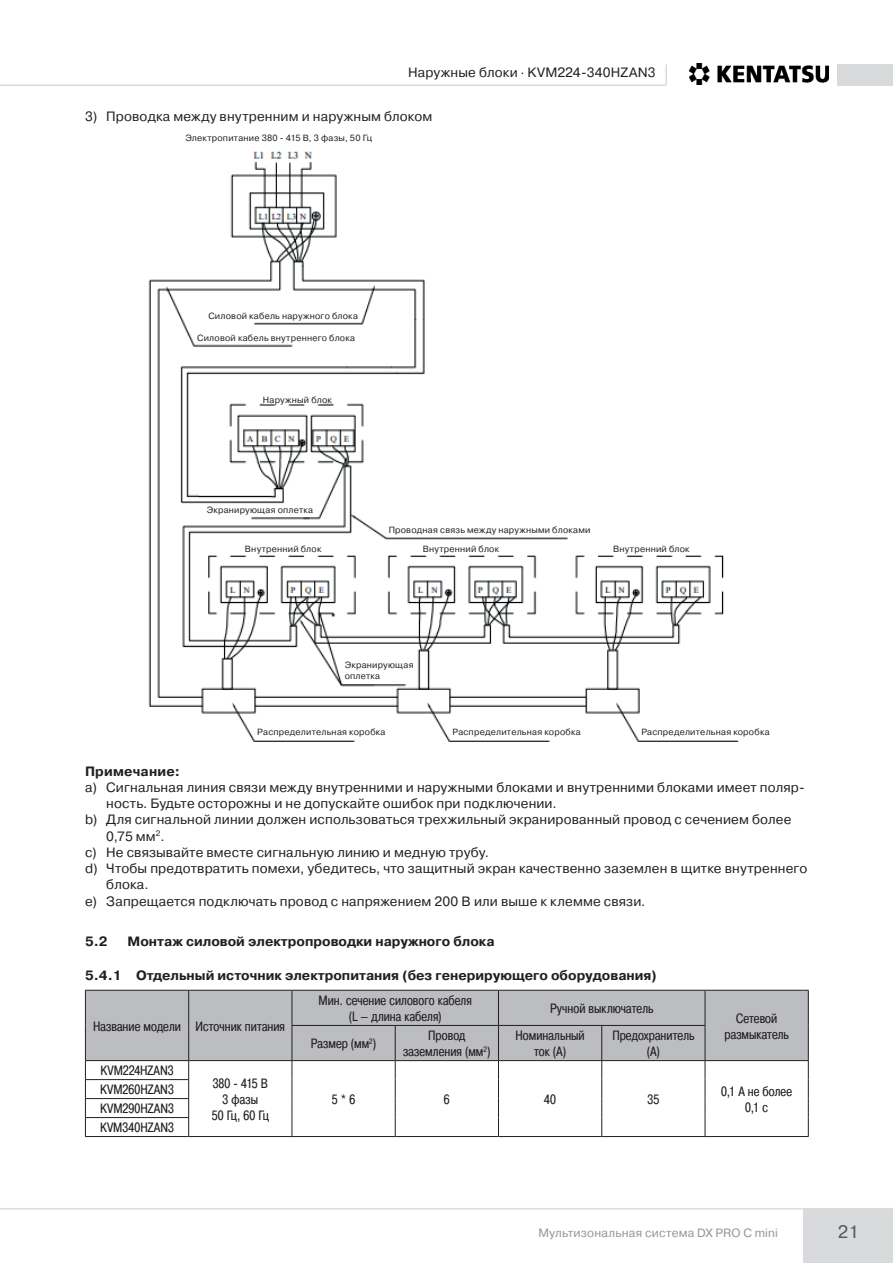
<style>
.page{position:relative;width:893px;height:1263px;background:#fff}
.page>*{position:absolute;margin:0;border:0;box-sizing:border-box;transform-origin:0 0}
.t1{font:18px "Pragmatica C";color:#57585a}
.Нумерация{font:13.5px/16.2px "Pragmatica C";letter-spacing:.01em;color:#231f20}
.Таблица_текст{font:13.5px/16.2px "Pragmatica Cond C";letter-spacing:.005em;color:#231f20;text-align:center}
.Подподподраздел{font:700 13.5px "Pragmatica C";color:#231f20}
.Подподраздел{font:700 13.5px "Pragmatica C";color:#231f20}
.Болд{font:700 13.5px "Pragmatica C";letter-spacing:.015em;color:#231f20}
.t2{font:12px "Pragmatica C";letter-spacing:.015em;color:#939598}
.На_картинке{font:9px/10.8px "Pragmatica C";letter-spacing:.025em;color:#231f20}
</style>
<div class="page">
<div style="left:837px;top:64px;width:56px;height:21px;background:#d9dadc"></div>
<hr style="left:665px;top:65px;width:2px;height:20px;background:#d9dbdc">
<hr style="left:0;top:85px;width:666px;height:1px;background:#d9dbdc">
<div style="left:804px;top:1208px;width:89px;height:55px;background:#d9dadc"></div>
<hr style="left:0;top:1208px;width:893px;height:1px;background:#d9dbdc">
<img style="left:689px;top:64px;width:139px;height:20px">
<img style="left:148px;top:151px;width:591px;height:591px">
<div style="left:254px;top:308px;width:106px;height:13px;background:#fff"></div>
<div style="left:195px;top:332px;width:115px;height:11px;background:#fff"></div>
<div style="left:264px;top:394px;width:60px;height:9px;background:#fff"></div>
<div style="left:252px;top:506px;width:60px;height:9px;background:#fff"></div>
<div style="left:387px;top:525px;width:181px;height:11px;background:#fff"></div>
<div style="left:265px;top:543px;width:52px;height:11px;background:#fff"></div>
<div style="left:435px;top:543px;width:58px;height:11px;background:#fff"></div>
<div style="left:624px;top:543px;width:52px;height:11px;background:#fff"></div>
<div style="left:344px;top:670px;width:59px;height:12px;background:#fff"></div>
<div style="left:255px;top:723px;width:105px;height:13px;background:#fff"></div>
<div style="left:450px;top:723px;width:96px;height:13px;background:#fff"></div>
<div style="left:639px;top:723px;width:97px;height:13px;background:#fff"></div>
<div style="left:86px;top:991px;width:722px;height:69px;background:#bcbdc0"></div>
<hr style="left:292px;top:1025px;width:103px;height:1px;background:#231f20">
<hr style="left:395px;top:1025px;width:103px;height:1px;background:#231f20">
<hr style="left:395px;top:1026px;width:1px;height:34px;background:#231f20">
<hr style="left:498px;top:1025px;width:104px;height:1px;background:#231f20">
<hr style="left:498px;top:1026px;width:1px;height:34px;background:#231f20">
<hr style="left:602px;top:1025px;width:103px;height:1px;background:#231f20">
<hr style="left:601px;top:1026px;width:1px;height:34px;background:#231f20">
<hr style="left:85px;top:1079px;width:104px;height:1px;background:#231f20">
<hr style="left:85px;top:1098px;width:104px;height:1px;background:#231f20">
<hr style="left:85px;top:1117px;width:104px;height:1px;background:#231f20">
<svg style="left:85px;top:1061px;width:1px;height:75px"></svg>
<hr style="left:85px;top:1136px;width:104px;height:1px;background:#231f20">
<hr style="left:498px;top:990px;width:1px;height:35px;background:#231f20">
<hr style="left:188px;top:990px;width:1px;height:35px;background:#231f20">
<hr style="left:292px;top:990px;width:1px;height:35px;background:#231f20">
<hr style="left:188px;top:1025px;width:1px;height:35px;background:#231f20">
<hr style="left:292px;top:1026px;width:1px;height:34px;background:#231f20">
<hr style="left:705px;top:990px;width:1px;height:35px;background:#231f20">
<hr style="left:705px;top:1026px;width:1px;height:34px;background:#231f20">
<hr style="left:85px;top:990px;width:104px;height:1px;background:#231f20">
<hr style="left:85px;top:990px;width:1px;height:35px;background:#231f20">
<hr style="left:189px;top:990px;width:103px;height:1px;background:#231f20">
<hr style="left:292px;top:990px;width:103px;height:1px;background:#231f20">
<hr style="left:395px;top:990px;width:103px;height:1px;background:#231f20">
<hr style="left:498px;top:990px;width:104px;height:1px;background:#231f20">
<hr style="left:602px;top:990px;width:103px;height:1px;background:#231f20">
<hr style="left:705px;top:990px;width:104px;height:1px;background:#231f20">
<hr style="left:808px;top:990px;width:1px;height:35px;background:#231f20">
<hr style="left:85px;top:1025px;width:1px;height:35px;background:#231f20">
<hr style="left:808px;top:1025px;width:1px;height:35px;background:#231f20">
<hr style="left:85px;top:1060px;width:104px;height:1px;background:#231f20">
<hr style="left:189px;top:1060px;width:103px;height:1px;background:#231f20">
<svg style="left:188px;top:1061px;width:1px;height:75px"></svg>
<hr style="left:189px;top:1136px;width:103px;height:1px;background:#231f20">
<hr style="left:292px;top:1060px;width:103px;height:1px;background:#231f20">
<svg style="left:292px;top:1061px;width:1px;height:75px"></svg>
<hr style="left:292px;top:1136px;width:103px;height:1px;background:#231f20">
<hr style="left:395px;top:1060px;width:103px;height:1px;background:#231f20">
<svg style="left:395px;top:1061px;width:1px;height:75px"></svg>
<hr style="left:395px;top:1136px;width:103px;height:1px;background:#231f20">
<hr style="left:498px;top:1060px;width:104px;height:1px;background:#231f20">
<svg style="left:498px;top:1061px;width:1px;height:75px"></svg>
<hr style="left:498px;top:1136px;width:104px;height:1px;background:#231f20">
<hr style="left:602px;top:1060px;width:103px;height:1px;background:#231f20">
<svg style="left:601px;top:1061px;width:1px;height:75px"></svg>
<hr style="left:602px;top:1136px;width:103px;height:1px;background:#231f20">
<hr style="left:705px;top:1060px;width:104px;height:1px;background:#231f20">
<svg style="left:705px;top:1061px;width:1px;height:75px"></svg>
<svg style="left:808px;top:1061px;width:1px;height:75px"></svg>
<hr style="left:705px;top:1136px;width:104px;height:1px;background:#231f20">
<p class="Нумерация" style="left:408px;top:64px;width:249px">Наружные блоки · KVM224-340HZAN3</p>
<p class="Нумерация" style="left:85px;top:108px;width:349px">3) Проводка между внутренним и наружным блоком</p>
<p class="На_картинке" style="left:185px;top:132px;width:188px">Электропитание 380 - 415 В, 3 фазы, 50 Гц</p>
<p class="На_картинке" style="left:208px;top:310px;width:151px">Силовой кабель наружного блока</p>
<p class="На_картинке" style="left:197px;top:333px;width:159px">Силовой кабель внутреннего блока</p>
<p class="На_картинке" style="left:263px;top:394px;width:70px">Наружный блок</p>
<p class="На_картинке" style="left:207px;top:505px;width:108px">Экранирующая оплетка</p>
<p class="На_картинке" style="left:389px;top:525px;width:203px">Проводная связь между наружными блоками</p>
<p class="На_картинке" style="left:245px;top:543px;width:78px">Внутренний блок</p>
<p class="На_картинке" style="left:423px;top:543px;width:78px">Внутренний блок</p>
<p class="На_картинке" style="left:613px;top:543px;width:78px">Внутренний блок</p>
<p class="На_картинке" style="left:345px;top:659px;width:70px">Экранирующая оплетка</p>
<p class="На_картинке" style="left:257px;top:726px;width:130px">Распределительная коробка</p>
<p class="На_картинке" style="left:452px;top:726px;width:130px">Распределительная коробка</p>
<p class="На_картинке" style="left:641px;top:726px;width:130px">Распределительная коробка</p>
<p class="Болд" style="left:85px;top:764px;width:96px">Примечание:</p>
<p class="Нумерация" style="left:106px;top:779px;width:700px;text-indent:-21px">a) Сигнальная линия связи между внутренними и наружными блоками и внутренними блоками имеет поляр&shy;ность. Будьте осторожны и не допускайте ошибок при подключении.</p>
<p class="Нумерация" style="left:106px;top:812px;width:687px;text-indent:-21px">b) Для сигнальной линии должен использоваться трехжильный экранированный провод с сечением более<br>0,75 мм<sup>2</sup>.</p>
<p class="Нумерация" style="left:85px;top:844px;width:405px">c) Не связывайте вместе сигнальную линию и медную трубу.</p>
<p class="Нумерация" style="left:106px;top:860px;width:703px;text-indent:-21px">d) Чтобы предотвратить помехи, убедитесь, что защитный экран качественно заземлен в щитке внутреннего блока.</p>
<p class="Нумерация" style="left:85px;top:893px;width:562px">e) Запрещается подключать провод с напряжением 200 В или выше к клемме связи.</p>
<p class="Подподраздел" style="left:85px;top:934px;width:24px">5.2</p>
<p class="Подподраздел" style="left:128px;top:934px;width:368px">Монтаж силовой электропроводки наружного блока</p>
<p class="Подподподраздел" style="left:85px;top:967px;width:573px">5.4.1 Отдельный источник электропитания (без генерирующего оборудования)</p>
<p class="Таблица_текст" style="left:93px;top:1018px;width:89px">Название модели</p>
<p class="Таблица_текст" style="left:196px;top:1018px;width:91px">Источник питания</p>
<p class="Таблица_текст" style="left:319px;top:992px;width:155px">Мин. сечение силового кабеля</p>
<p class="Таблица_текст" style="left:349px;top:1008px;width:95px">(L – длина кабеля)</p>
<p class="Таблица_текст" style="left:550px;top:1000px;width:105px">Ручной выключатель</p>
<p class="Таблица_текст" style="left:724px;top:1010px;width:66px">Сетевой размыкатель</p>
<p class="Таблица_текст" style="left:311px;top:1035px;width:67px">Размер (мм<sup>2</sup>)</p>
<p class="Таблица_текст" style="left:403px;top:1027px;width:89px">Провод заземления (мм<sup>2</sup>)</p>
<p class="Таблица_текст" style="left:516px;top:1027px;width:71px">Номинальный ток (А)</p>
<p class="Таблица_текст" style="left:612px;top:1027px;width:84px">Предохранитель (А)</p>
<p class="Таблица_текст" style="left:101px;top:1062px;width:75px">KVM224HZAN3</p>
<p class="Таблица_текст" style="left:100px;top:1081px;width:75px">KVM260HZAN3</p>
<p class="Таблица_текст" style="left:100px;top:1100px;width:75px">KVM290HZAN3</p>
<p class="Таблица_текст" style="left:100px;top:1119px;width:75px">KVM340HZAN3</p>
<p class="Таблица_текст" style="left:213px;top:1075px;width:57px">380 - 415 В</p>
<p class="Таблица_текст" style="left:223px;top:1091px;width:37px">3 фазы</p>
<p class="Таблица_текст" style="left:212px;top:1107px;width:59px">50 Гц, 60 Гц</p>
<p class="Таблица_текст" style="left:332px;top:1091px;width:25px">5 * 6</p>
<p class="Таблица_текст" style="left:444px;top:1091px;width:7px">6</p>
<p class="Таблица_текст" style="left:544px;top:1091px;width:13px">40</p>
<p class="Таблица_текст" style="left:647px;top:1091px;width:13px">35</p>
<p class="Таблица_текст" style="left:721px;top:1083px;width:72px">0,1 А не более<br>0,1 с</p>
<p class="t2" style="left:538px;top:1226px;width:241px">Мультизональная система DX PRO С mini</p>
<h1 class="t1" style="left:838px;top:1221px;width:22px">21</h1>
</div>
